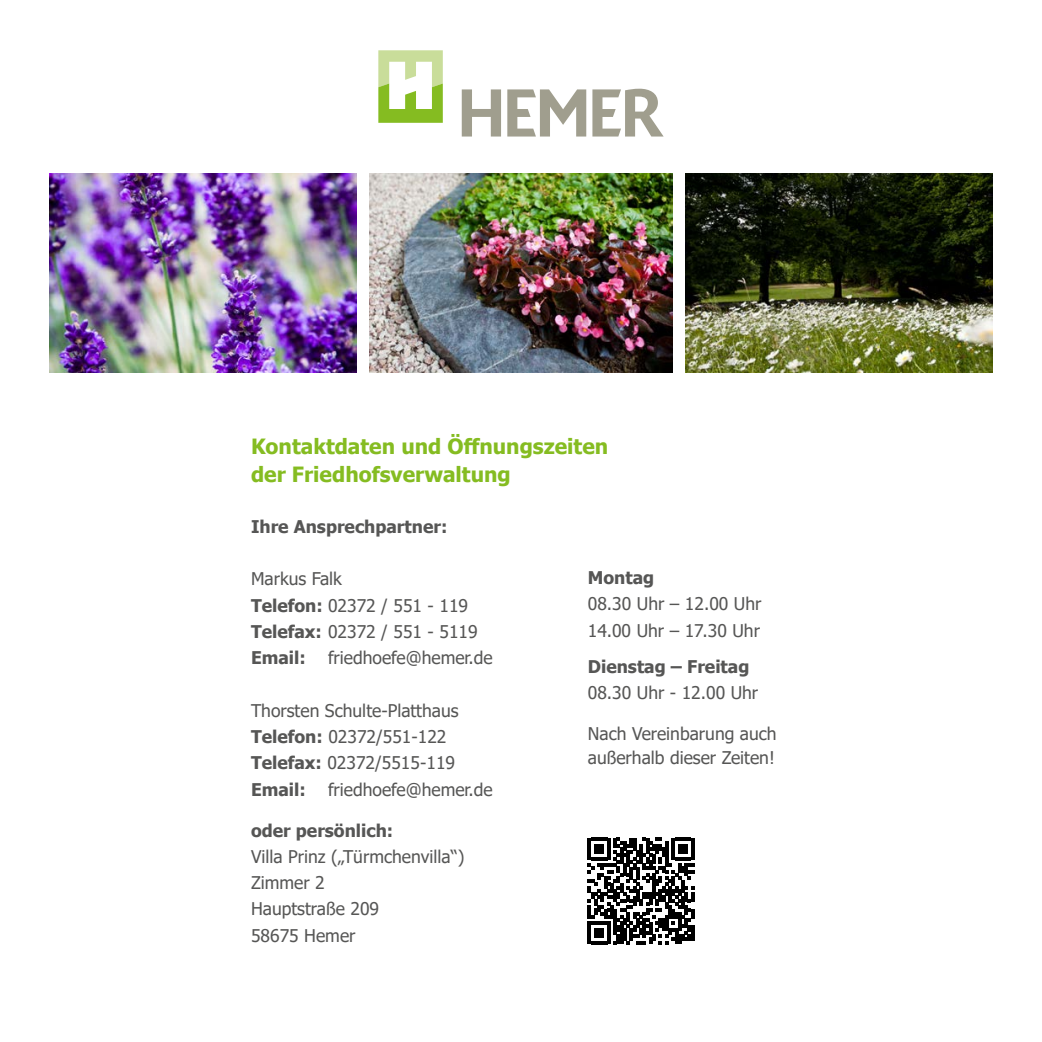
<style>
.page{position:relative;width:1042px;height:1042px;background:#fff}
.page>*{position:absolute;margin:0;border:0;box-sizing:border-box;transform-origin:0 0}
.t1{font:700 21px "Tahoma";color:#85bc21}
.t2{font:17.5px/26.2px "Tahoma";color:#565655}
.t3{font:700 17.5px "Tahoma";color:#565655}
.s1{font-weight:700}
</style>
<div class="page">
<img style="left:50px;top:174px;width:306px;height:198px">
<img style="left:369px;top:174px;width:303px;height:198px">
<img style="left:686px;top:174px;width:306px;height:198px">
<svg style="left:588px;top:837px;width:106px;height:107px"></svg>
<svg style="left:462px;top:89px;width:201px;height:48px"></svg>
<svg style="left:378px;top:50px;width:65px;height:73px"></svg>
<p class="t1" style="left:251px;top:431px;width:359px">Kontaktdaten und Öffnungszeiten</p>
<p class="t1" style="left:251px;top:459px;width:261px">der Friedhofsverwaltung</p>
<p class="t3" style="left:251px;top:514px;width:198px">Ihre Ansprechpartner:</p>
<p class="t2" style="left:251px;top:567px;width:92px">Markus Falk</p>
<p class="t2" style="left:251px;top:593px;width:219px"><span class="s1">Telefon:</span> 02372 / 551 - 119</p>
<p class="t2" style="left:251px;top:619px;width:228px"><span class="s1">Telefax:</span> 02372 / 551 - 5119</p>
<p class="t3" style="left:251px;top:645px;width:56px">Email:</p>
<p class="t2" style="left:328px;top:646px;width:166px">friedhoefe@hemer.de</p>
<p class="t2" style="left:251px;top:698px;width:209px">Thorsten Schulte-Platthaus</p>
<p class="t2" style="left:251px;top:724px;width:197px"><span class="s1">Telefon:</span> 02372/551-122</p>
<p class="t2" style="left:251px;top:751px;width:206px"><span class="s1">Telefax:</span> 02372/5515-119</p>
<p class="t3" style="left:251px;top:777px;width:56px">Email:</p>
<p class="t2" style="left:328px;top:777px;width:166px">friedhoefe@hemer.de</p>
<p class="t3" style="left:251px;top:818px;width:144px">oder persönlich:</p>
<p class="t2" style="left:251px;top:844px;width:215px">Villa Prinz („Türmchenvilla“)</p>
<p class="t2" style="left:251px;top:870px;width:75px">Zimmer 2</p>
<p class="t2" style="left:251px;top:897px;width:130px">Hauptstraße 209</p>
<p class="t2" style="left:251px;top:923px;width:106px">58675 Hemer</p>
<p class="t3" style="left:588px;top:565px;width:68px">Montag</p>
<p class="t2" style="left:588px;top:592px;width:175px">08.30 Uhr – 12.00 Uhr<br>14.00 Uhr – 17.30 Uhr</p>
<p class="t3" style="left:588px;top:654px;width:163px">Dienstag – Freitag</p>
<p class="t2" style="left:588px;top:680px;width:172px">08.30 Uhr - 12.00 Uhr</p>
<p class="t2" style="left:588px;top:723px;width:190px;line-height:23.6px">Nach Vereinbarung auch außerhalb dieser Zeiten!</p>
</div>
